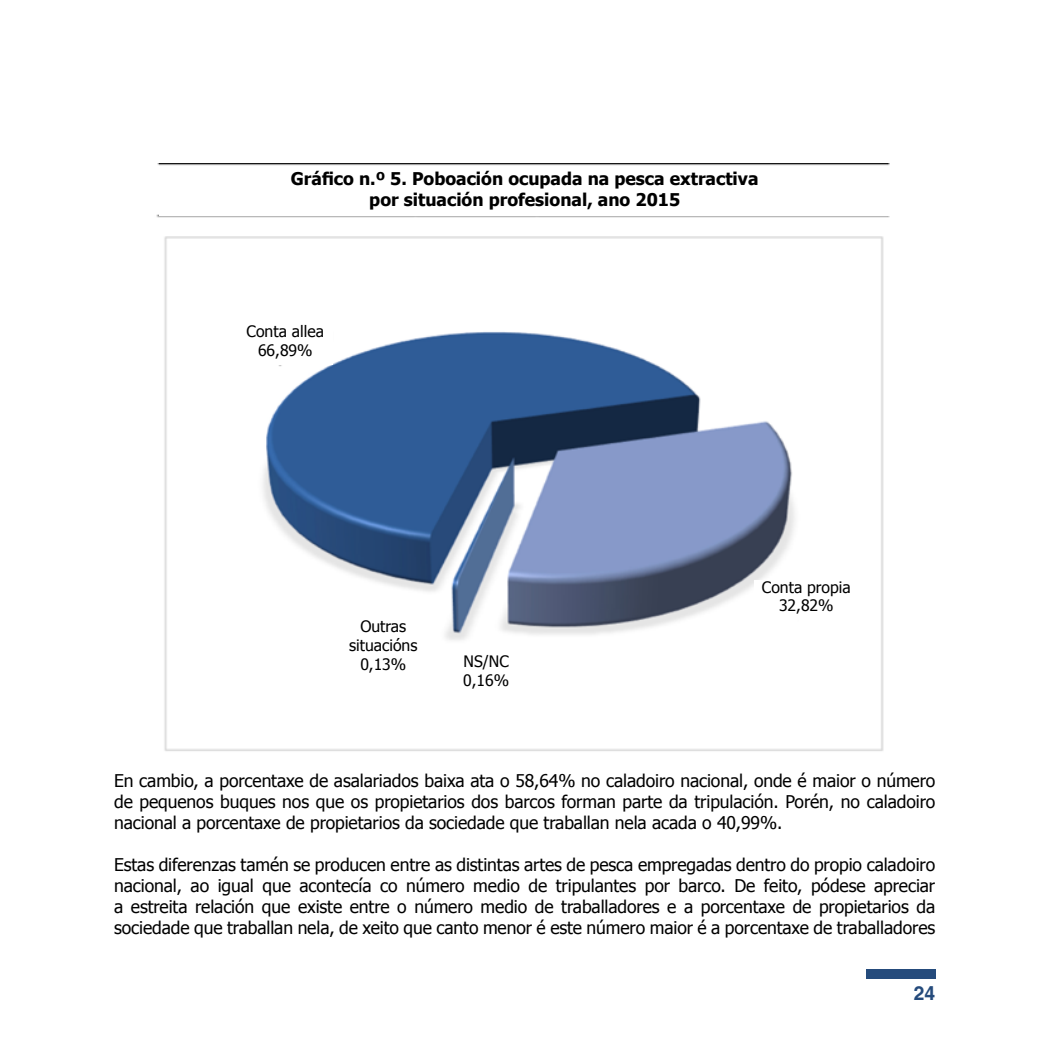
<style>
.page{position:relative;width:1042px;height:1042px;background:#fff}
.page>*{position:absolute;margin:0;border:0;box-sizing:border-box;transform-origin:0 0}
.t1{font:700 19.25px "Helvetica";color:#254b7c}
.t2{font:17.5px/21px "Tahoma";letter-spacing:-.005em;color:#000;text-align:justify}
.t3{font:700 17.5px/21px "Tahoma";color:#000;text-align:center}
.t4{font:15.75px/18.9px "Tahoma";color:#000;text-align:center}
</style>
<div class="page">
<div style="left:866px;top:969px;width:69px;height:10px;background:#254b7c"></div>
<img style="left:156px;top:164px;width:734px;height:587px">
<div style="left:159px;top:171px;width:731px;height:45px;background:#fff"></div>
<div style="left:238px;top:325px;width:94px;height:40px;background:#fff"></div>
<div style="left:754px;top:580px;width:104px;height:40px;background:#fff"></div>
<div style="left:451px;top:655px;width:70px;height:54px;background:#fff"></div>
<div style="left:341px;top:620px;width:84px;height:98px;background:#fff"></div>
<p class="t3" style="left:291px;top:167px;width:469px">Gráfico n.º 5. Poboación ocupada na pesca extractiva por situación profesional, ano 2015</p>
<p class="t4" style="left:247px;top:321px;width:79px">Conta allea<br>66,89%</p>
<p class="t4" style="left:349px;top:616px;width:70px">Outras situacións<br>0,13%</p>
<p class="t4" style="left:463px;top:651px;width:47px;text-align:left">NS/NC<br>0,16%</p>
<p class="t4" style="left:762px;top:577px;width:90px">Conta propia<br>32,82%</p>
<p class="t2" style="left:114px;top:770px;width:823px">En cambio, a porcentaxe de asalariados baixa ata o 58,64% no caladoiro nacional, onde é maior o número de pequenos buques nos que os propietarios dos barcos forman parte da tripulación. Porén, no caladoiro nacional a porcentaxe de propietarios da sociedade que traballan nela acada o 40,99%.</p>
<p class="t2" style="left:114px;top:854px;width:822px">Estas diferenzas tamén se producen entre as distintas artes de pesca empregadas dentro do propio caladoiro nacional, ao igual que acontecía co número medio de tripulantes por barco. De feito, pódese apreciar a estreita relación que existe entre o número medio de traballadores e a porcentaxe de propietarios da sociedade que traballan nela, de xeito que canto menor é este número maior é a porcentaxe de traballadores</p>
<p class="t1" style="left:914px;top:982px;width:23px">24</p>
</div>
